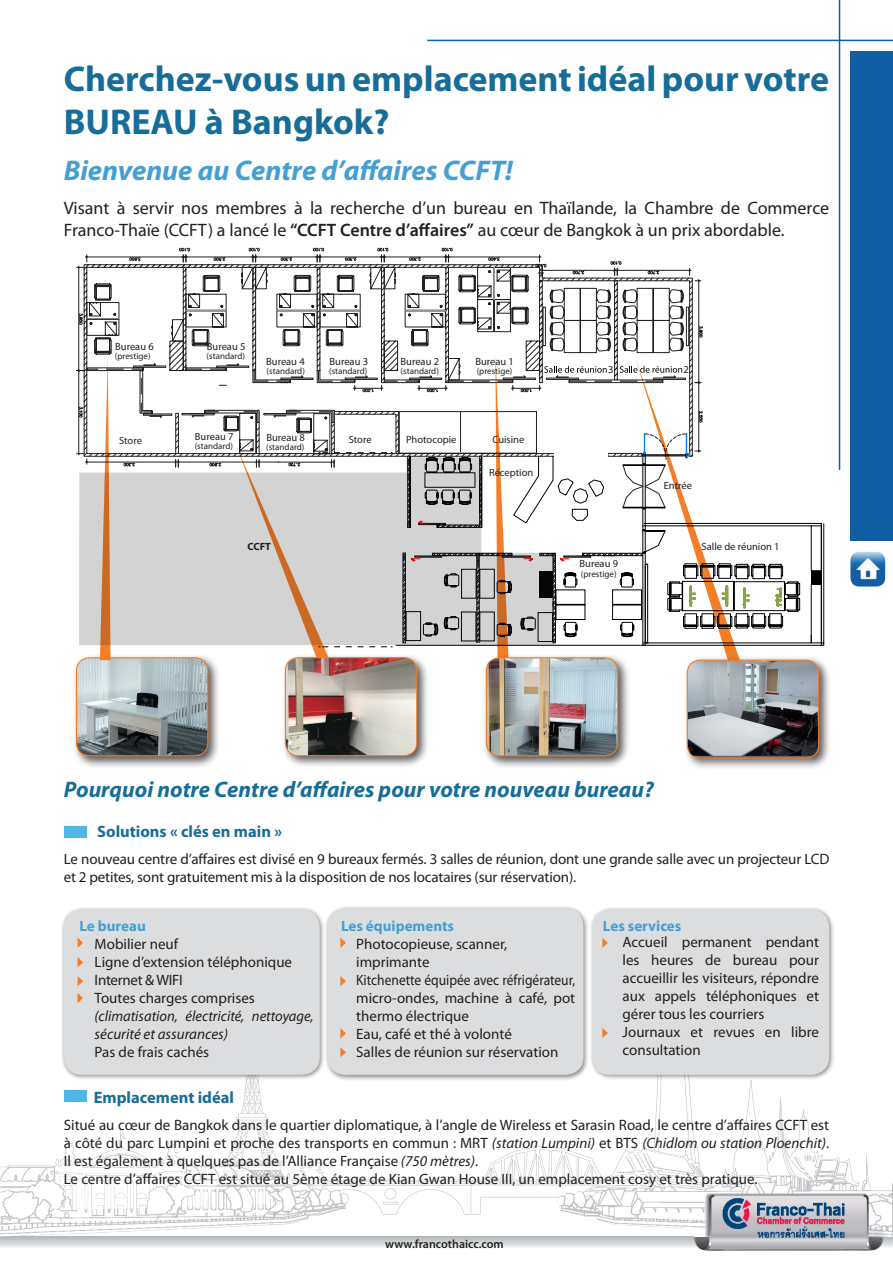
<style>
.page{position:relative;width:893px;height:1263px;background:#fff}
.page>*{position:absolute;margin:0;border:0;box-sizing:border-box;transform-origin:0 0}
.t1{font:700 36px/43.2px "Myriad Pro";color:#186d98}
.t2{font:italic 700 28.5px "Myriad Pro";color:#459fd3}
.t3{font:italic 700 22.5px "Myriad Pro";color:#186d98}
.t4{font:18px/21.6px "Myriad Pro";color:#231f20}
.t5{font:700 16.5px "Myriad Pro";color:#186d98}
.t6{font:15px/18px "Myriad Pro";color:#231f20}
.t7{font:15px/18px "Myriad Pro";color:#231f20;text-align:justify;scale:.9 1}
.t8{font:italic 15px/18px "Myriad Pro";color:#231f20}
.t9{font:700 15px "Myriad Pro";color:#459fd3}
.t10{font:15px "Myriad Pro";letter-spacing:-.02em;color:#231f20}
.t11{font:600 12px "Myriad Pro";color:#231f20}
.t12{font:10.5px "Myriad Pro";color:#231f20}
.t13{font:700 10.5px "Myriad Pro";color:#231f20}
.t14{font:9px "Myriad Pro";color:#231f20}
.s1{font-weight:600}
.s2{font-style:italic}
</style>
<div class="page">
<svg style="left:892px;top:1182px;width:1px;height:65px"></svg>
<div style="left:61px;top:906px;width:265px;height:175px;background:#231f20;opacity:.5"></div>
<div style="left:64px;top:909px;width:256px;height:166px;background:#dcdddf;border-radius:18px"></div>
<div style="left:324px;top:905px;width:265px;height:176px;background:#231f20;opacity:.5"></div>
<div style="left:327px;top:908px;width:256px;height:167px;background:#dcdddf;border-radius:18px"></div>
<div style="left:589px;top:906px;width:246px;height:175px;background:#231f20;opacity:.5"></div>
<div style="left:592px;top:909px;width:237px;height:166px;background:#dcdddf;border-radius:18px"></div>
<div style="left:683px;top:656px;width:149px;height:115px;background:#231f20;opacity:.75"></div>
<img style="left:687px;top:663px;width:132px;height:93px">
<div style="left:687px;top:660px;width:132px;height:99px;border:1px solid #f47d25;border-radius:13px"></div>
<div style="left:482px;top:653px;width:149px;height:116px;background:#231f20;opacity:.75"></div>
<img style="left:486px;top:663px;width:132px;height:93px">
<div style="left:486px;top:657px;width:132px;height:99px;border:1px solid #f47d25;border-radius:13px"></div>
<div style="left:281px;top:653px;width:149px;height:116px;background:#231f20;opacity:.75"></div>
<img style="left:285px;top:663px;width:132px;height:93px">
<div style="left:285px;top:657px;width:132px;height:99px;border:1px solid #f47d25;border-radius:13px"></div>
<div style="left:72px;top:653px;width:149px;height:116px;background:#231f20;opacity:.75"></div>
<img style="left:77px;top:663px;width:131px;height:93px">
<div style="left:76px;top:657px;width:132px;height:99px;border:1px solid #f47d25;border-radius:13px"></div>
<svg style="left:78px;top:938px;width:5px;height:10px"></svg>
<svg style="left:602px;top:938px;width:6px;height:10px"></svg>
<svg style="left:340px;top:938px;width:6px;height:10px"></svg>
<svg style="left:78px;top:957px;width:5px;height:10px"></svg>
<svg style="left:78px;top:976px;width:5px;height:10px"></svg>
<svg style="left:340px;top:976px;width:6px;height:10px"></svg>
<svg style="left:0;top:993px;width:877px;height:257px"></svg>
<img style="left:850px;top:552px;width:35px;height:34px">
<svg style="left:77px;top:248px;width:747px;height:415px"></svg>
<div style="left:645px;top:455px;width:41px;height:1px;border:1px solid #000"></div>
<div style="left:608px;top:453px;width:34px;height:3px;border:1px solid #231f20"></div>
<div style="left:554px;top:449px;width:54px;height:9px;background:#fff"></div>
<div style="left:399px;top:411px;width:138px;height:42px;border:1px solid #231f20"></div>
<svg style="left:79px;top:457px;width:475px;height:188px;background:#cecac7"></svg>
<hr style="left:460px;top:412px;width:1px;height:40px;background:#231f20">
<div style="left:64px;top:826px;width:23px;height:11px;background:#50b7e8"></div>
<div style="left:850px;top:51px;width:43px;height:489px;background:#115ea5"></div>
<hr style="left:839px;top:0;width:1px;height:470px;background:#115ea5">
<hr style="left:427px;top:40px;width:466px;height:1px;background:#115ea5">
<p class="t1" style="left:64px;top:56px;width:767px">Cherchez-vous un emplacement idéal pour votre<br>BUREAU à Bangkok?</p>
<p class="t2" style="left:64px;top:152px;width:450px">Bienvenue au Centre d’affaires CCFT!</p>
<p class="t4" style="left:64px;top:197px;width:767px">Visant à servir nos membres à la recherche d’un bureau en Thaïlande, la Chambre de Commerce<br>Franco-Thaïe (CCFT) a lancé le <span class="s1">“CCFT Centre d’affaires”</span> au cœur de Bangkok à un prix abordable.</p>
<p class="t12" style="left:115px;top:340px;width:40px">Bureau 6</p>
<p class="t14" style="left:115px;top:350px;width:37px">(prestige)</p>
<p class="t12" style="left:119px;top:434px;width:24px">Store</p>
<p class="t12" style="left:207px;top:340px;width:40px">Bureau 5</p>
<p class="t14" style="left:207px;top:351px;width:40px">(standard)</p>
<p class="t12" style="left:266px;top:355px;width:40px">Bureau 4</p>
<p class="t14" style="left:267px;top:366px;width:40px">(standard)</p>
<p class="t12" style="left:330px;top:355px;width:40px">Bureau 3</p>
<p class="t14" style="left:329px;top:366px;width:40px">(standard)</p>
<p class="t12" style="left:401px;top:355px;width:40px">Bureau 2</p>
<p class="t14" style="left:401px;top:365px;width:40px">(standard)</p>
<p class="t12" style="left:475px;top:355px;width:40px">Bureau 1</p>
<p class="t14" style="left:477px;top:366px;width:37px">(prestige)</p>
<p class="t12" style="left:195px;top:429px;width:40px">Bureau 7</p>
<p class="t12" style="left:266px;top:431px;width:40px">Bureau 8</p>
<p class="t12" style="left:349px;top:433px;width:24px">Store</p>
<p class="t12" style="left:406px;top:433px;width:52px">Photocopie</p>
<p class="t12" style="left:492px;top:433px;width:33px">Cuisine</p>
<p class="t12" style="left:489px;top:466px;width:46px">Réception</p>
<p class="t14" style="left:195px;top:440px;width:40px">(standard)</p>
<p class="t14" style="left:266px;top:441px;width:40px">(standard)</p>
<p class="t12" style="left:608px;top:363px;width:7px">3</p>
<p class="t12" style="left:684px;top:363px;width:7px">2</p>
<p class="t12" style="left:664px;top:479px;width:30px">Entrée</p>
<p class="t13" style="left:247px;top:540px;width:25px">CCFT</p>
<p class="t12" style="left:702px;top:540px;width:79px">Salle de réunion 1</p>
<p class="t12" style="left:580px;top:557px;width:40px">Bureau 9</p>
<p class="t14" style="left:581px;top:568px;width:37px">(prestige)</p>
<p class="t3" style="left:64px;top:775px;width:591px">Pourquoi notre Centre d’affaires pour votre nouveau bureau?</p>
<p class="t5" style="left:97px;top:820px;width:186px">Solutions « clés en main »</p>
<p class="t6" style="left:64px;top:849px;width:767px">Le nouveau centre d’affaires est divisé en 9 bureaux fermés. 3 salles de réunion, dont une grande salle avec un projecteur LCD et 2 petites, sont gratuitement mis à la disposition de nos locataires (sur réservation).</p>
<p class="t9" style="left:79px;top:916px;width:68px">Le bureau</p>
<p class="t6" style="left:95px;top:934px;width:85px">Mobilier neuf</p>
<p class="t6" style="left:95px;top:952px;width:199px">Ligne d’extension téléphonique</p>
<p class="t10" style="left:95px;top:970px;width:90px">Internet &amp; WIFI</p>
<p class="t6" style="left:95px;top:988px;width:162px">Toutes charges comprises</p>
<p class="t8" style="left:95px;top:1006px;width:221px">(climatisation, électricité, nettoyage, sécurité et assurances)</p>
<p class="t6" style="left:95px;top:1042px;width:116px">Pas de frais cachés</p>
<p class="t9" style="left:341px;top:916px;width:115px">Les équipements</p>
<p class="t6" style="left:356px;top:934px;width:153px">Photocopieuse, scanner, imprimante</p>
<p class="t7" style="left:356px;top:970px;width:245px">Kitchenette équipée avec réfrigérateur, micro-ondes, machine à café, pot thermo électrique</p>
<p class="t6" style="left:356px;top:1024px;width:157px">Eau, café et thé à volonté</p>
<p class="t6" style="left:356px;top:1042px;width:204px">Salles de réunion sur réservation</p>
<p class="t9" style="left:603px;top:916px;width:80px">Les services</p>
<p class="t6" style="left:622px;top:932px;width:198px;text-align:justify">Accueil permanent pendant les heures de bureau pour accueillir les visiteurs, répondre aux appels téléphoniques et gérer tous les courriers</p>
<p class="t6" style="left:622px;top:1022px;width:198px">Journaux et revues en libre consultation</p>
<p class="t5" style="left:94px;top:1087px;width:142px">Emplacement idéal</p>
<p class="t6" style="left:64px;top:1116px;width:767px;text-align:justify">Situé au cœur de Bangkok dans le quartier diplomatique, à l’angle de Wireless et Sarasin Road, le centre d’affaires CCFT est à côté du parc Lumpini et proche des transports en commun : MRT <span class="s2">(station Lumpini)</span> et BTS <span class="s2">(Chidlom ou station Ploenchit)</span>.<br>Il est également à quelques pas de l’Alliance Française <span class="s2">(750 mètres)</span>.</p>
<p class="t6" style="left:64px;top:1170px;width:695px">Le centre d’affaires CCFT est situé au 5ème étage de Kian Gwan House III, un emplacement cosy et très pratique.</p>
<p class="t11" style="left:385px;top:1236px;width:120px">www.francothaicc.com</p>
</div>
